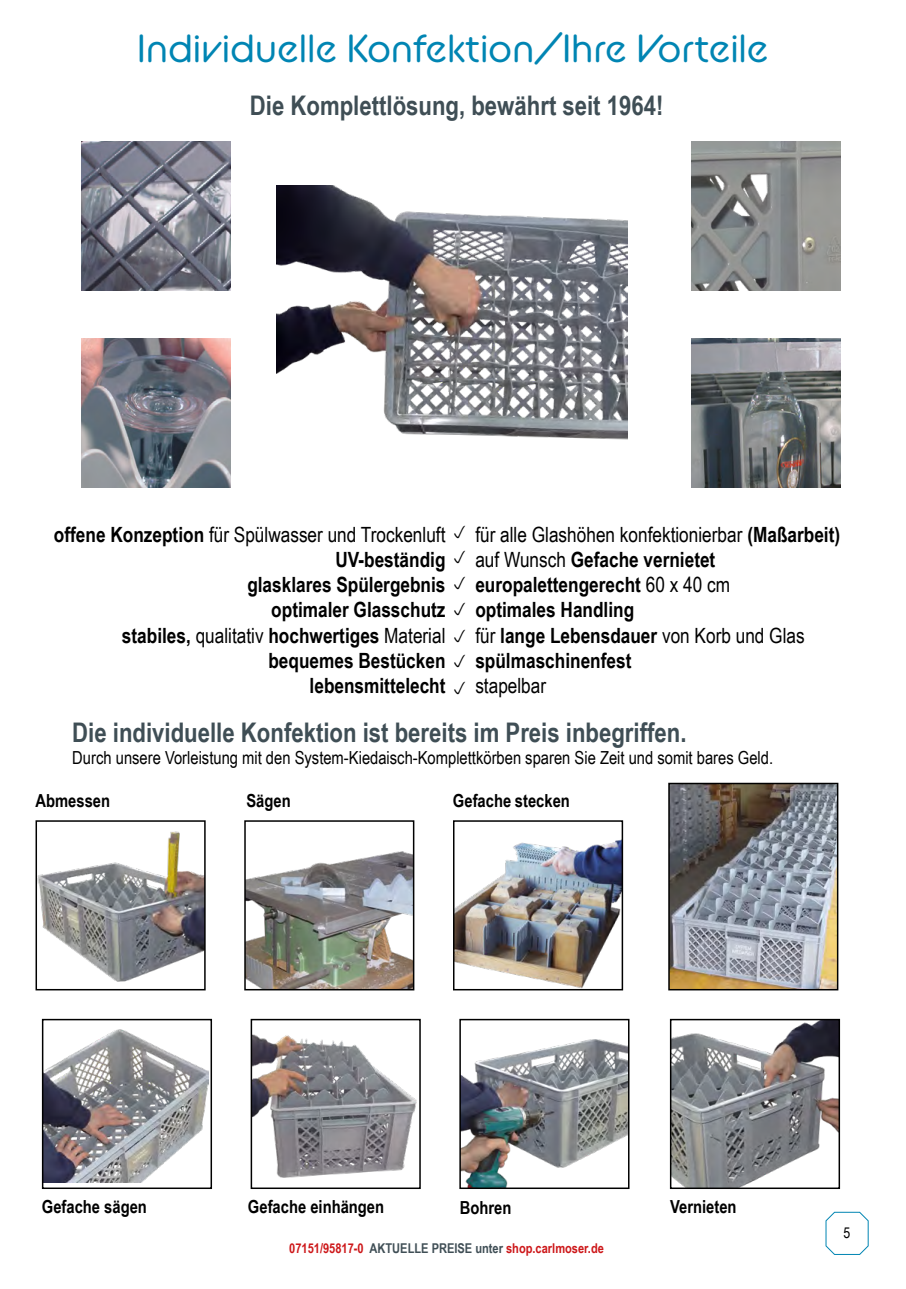
<style>
.page{position:relative;width:906px;height:1289px;background:#fff}
.page>*{position:absolute;margin:0;border:0;box-sizing:border-box;transform-origin:0 0}
.t1{font:39px "BC Alphapipe RB";letter-spacing:-.005em;color:#0085b3}
.t2{font:700 27px "Arial Narrow";color:#3f4e55}
.t3{font:700 21px/25.2px "Arial Narrow";color:#000;text-align:right}
.t4{font:21px "Arial Narrow";color:#000}
.t5{font:18px "Arial Narrow";color:#000}
.t6{font:700 18px "Arial Narrow";color:#000}
.t7{font:15px "Arial Narrow";color:#000}
.t8{font:700 13.5px "Arial Narrow";color:#cd1719}
.s1{font-weight:400}
.s2{color:#3f4e55}
</style>
<div class="page">
<img style="left:276px;top:185px;width:351px;height:255px">
<img style="left:82px;top:141px;width:149px;height:149px">
<img style="left:82px;top:338px;width:149px;height:149px">
<img style="left:691px;top:141px;width:149px;height:149px">
<img style="left:691px;top:338px;width:149px;height:149px">
<img style="left:39px;top:831px;width:164px;height:151px">
<div style="left:36px;top:820px;width:170px;height:170px;border:2px solid #000"></div>
<img style="left:247px;top:851px;width:164px;height:136px">
<div style="left:244px;top:820px;width:170px;height:170px;border:2px solid #000"></div>
<img style="left:456px;top:840px;width:164px;height:147px">
<div style="left:453px;top:820px;width:170px;height:170px;border:2px solid #000"></div>
<img style="left:45px;top:1029px;width:164px;height:153px">
<div style="left:42px;top:1018px;width:170px;height:170px;border:2px solid #000"></div>
<img style="left:254px;top:1034px;width:163px;height:144px">
<div style="left:251px;top:1018px;width:170px;height:170px;border:2px solid #000"></div>
<img style="left:462px;top:1039px;width:164px;height:146px">
<div style="left:459px;top:1018px;width:170px;height:170px;border:2px solid #000"></div>
<img style="left:673px;top:1021px;width:164px;height:164px">
<div style="left:670px;top:1018px;width:170px;height:170px;border:2px solid #000"></div>
<img style="left:671px;top:785px;width:164px;height:202px">
<div style="left:668px;top:782px;width:170px;height:208px;border:2px solid #000"></div>
<svg style="left:825px;top:1211px;width:44px;height:44px"></svg>
<h1 class="t1" style="left:137px;top:24px;width:633px">Individuelle Konfektion/Ihre Vorteile</h1>
<p class="t2" style="left:250px;top:85px;width:415px">Die Komplettlösung, bewährt seit 1964!</p>
<p class="t3" style="left:54px;top:520px;width:393px">offene Konzeption <span class="s1">für Spülwasser und Trockenluft<br></span>UV-beständig<br>glasklares Spülergebnis<br>optimaler Glasschutz<br>stabiles, <span class="s1">qualitativ</span> hochwertiges <span class="s1">Material </span>bequemes Bestücken<br>lebensmittelecht</p>
<p class="t3" style="left:475px;top:520px;width:366px;text-align:left"><span class="s1">für alle Glashöhen konfektionierbar</span> (Maßarbeit) <span class="s1">auf Wunsch</span> Gefache vernietet europalettengerecht <span class="s1">60 x 40 cm<br></span>optimales Handling<br><span class="s1">für</span> lange Lebensdauer <span class="s1">von Korb und Glas </span>spülmaschinenfest</p>
<p class="t4" style="left:475px;top:670px;width:72px">stapelbar</p>
<p class="t2" style="left:72px;top:712px;width:615px">Die individuelle Konfektion ist bereits im Preis inbegriffen.</p>
<p class="t5" style="left:72px;top:744px;width:702px">Durch unsere Vorleistung mit den System-Kiedaisch-Komplettkörben sparen Sie Zeit und somit bares Geld.</p>
<p class="t6" style="left:36px;top:787px;width:76px">Abmessen</p>
<p class="t6" style="left:246px;top:787px;width:46px">Sägen</p>
<p class="t6" style="left:453px;top:787px;width:118px">Gefache stecken</p>
<p class="t6" style="left:42px;top:1193px;width:107px">Gefache sägen</p>
<p class="t6" style="left:248px;top:1193px;width:138px">Gefache einhängen</p>
<p class="t6" style="left:460px;top:1193px;width:53px">Bohren</p>
<p class="t6" style="left:670px;top:1193px;width:68px">Vernieten</p>
<p class="t8" style="left:289px;top:1238px;width:316px">07151/95817-0 <span class="s2">AKTUELLE PREISE unter</span> shop.carlmoser.de</p>
<p class="t7" style="left:843px;top:1221px;width:8px">5</p>
</div>
